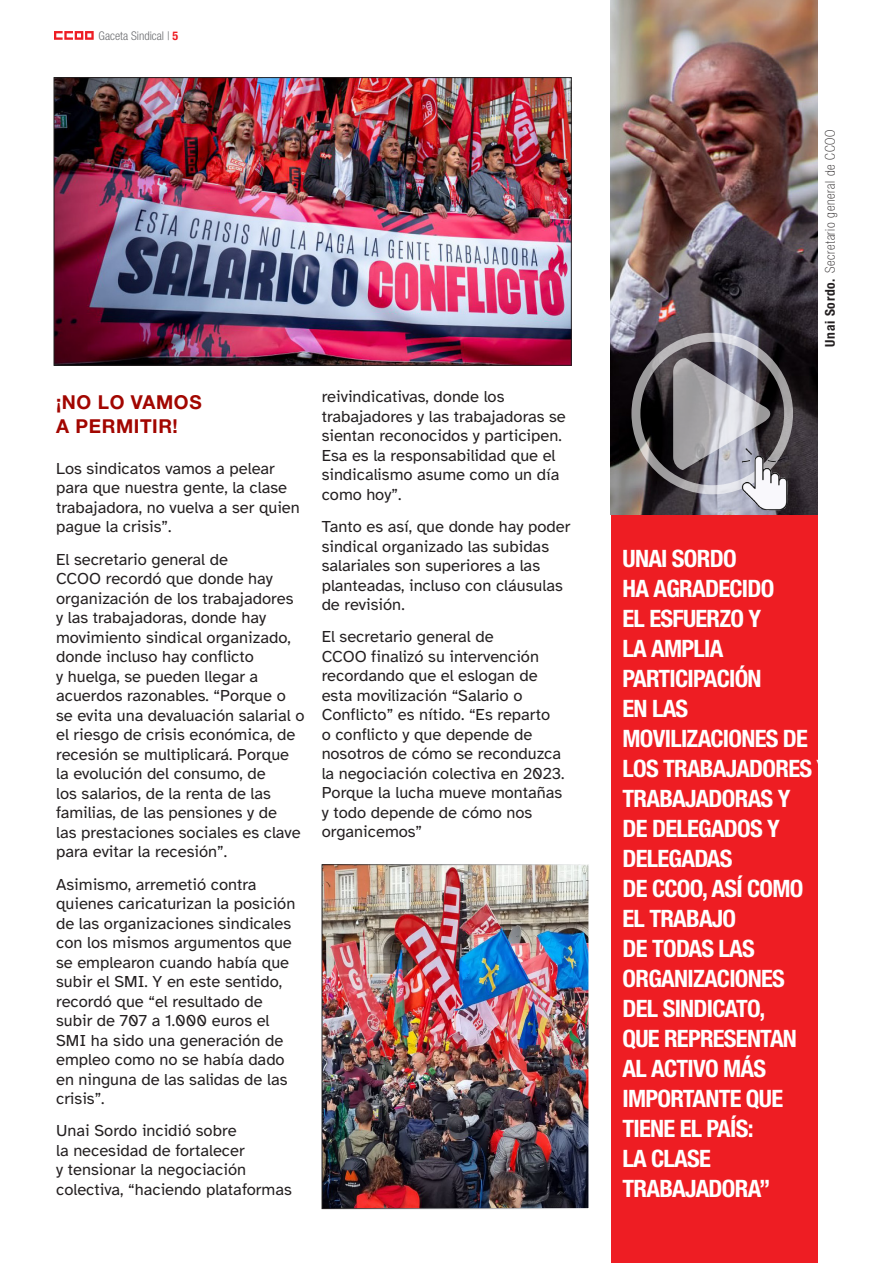
<style>
.page{position:relative;width:893px;height:1263px;background:#fff}
.page>*{position:absolute;margin:0;border:0;box-sizing:border-box;transform-origin:0 0}
.t1{font:700 condensed 24px/30px "Helvetica Neue LT Std";letter-spacing:-.03em;color:#fff}
.t2{font:700 19.2px "Helvetica Neue LT Std";letter-spacing:.03em;color:#a20600}
.t3{font:16.5px/19.5px "Atkinson Hyperlegible";color:#231f20}
.t4{font:100 condensed 13.5px "Helvetica Neue LT Std";letter-spacing:.05em;color:#231f20}
.t5{font:300 condensed 12px "Helvetica Neue LT Std";color:#6c6d70}
.s1{font-weight:700;color:#ee1d23}
.s2{font-weight:700}
</style>
<div class="page">
<svg style="left:54px;top:31px;width:40px;height:9px"></svg>
<div style="left:611px;top:30px;width:206px;height:1233px;background:#ee1d23"></div>
<img style="left:56px;top:79px;width:514px;height:285px">
<div style="left:54px;top:77px;width:518px;height:289px;border:1px solid #231f20"></div>
<img style="left:324px;top:866px;width:263px;height:341px">
<img style="left:611px;top:0;width:206px;height:514px">
<svg style="left:631px;top:333px;width:162px;height:161px;background:#716e73"></svg>
<img style="left:723px;top:435px;width:83px;height:80px">
<p class="t5" style="left:99px;top:28px;width:81px">Gaceta Sindical | <span class="s1">5</span></p>
<p class="t2" style="left:56px;top:390px;width:147px">¡NO LO VAMOS</p>
<p class="t2" style="left:56px;top:414px;width:123px">A PERMITIR!</p>
<p class="t3" style="left:56px;top:459px;width:245px">Los sindicatos vamos a pelear para que nuestra gente, la clase trabajadora, no vuelva a ser quien pague la crisis”.</p>
<p class="t3" style="left:56px;top:550px;width:250px">El secretario general de<br>CCOO recordó que donde hay organización de los trabajadores y las trabajadoras, donde hay movimiento sindical organizado, donde incluso hay conflicto<br>y huelga, se pueden llegar a acuerdos razonables. “Porque o se evita una devaluación salarial o el riesgo de crisis económica, de recesión se multiplicará. Porque la evolución del consumo, de<br>los salarios, de la renta de las familias, de las pensiones y de<br>las prestaciones sociales es clave para evitar la recesión”.</p>
<p class="t3" style="left:56px;top:874px;width:241px">Asimismo, arremetió contra quienes caricaturizan la posición de las organizaciones sindicales con los mismos argumentos que se emplearon cuando había que subir el SMI. Y en este sentido, recordó que “el resultado de subir de 707 a 1.000 euros el<br>SMI ha sido una generación de empleo como no se había dado en ninguna de las salidas de las crisis”.</p>
<p class="t3" style="left:56px;top:1121px;width:237px">Unai Sordo incidió sobre<br>la necesidad de fortalecer<br>y tensionar la negociación colectiva, “haciendo plataformas</p>
<p class="t3" style="left:322px;top:387px;width:246px">reivindicativas, donde los trabajadores y las trabajadoras se sientan reconocidos y participen.<br>Esa es la responsabilidad que el sindicalismo asume como un día como hoy”.</p>
<p class="t3" style="left:322px;top:517px;width:250px">Tanto es así, que donde hay poder sindical organizado las subidas salariales son superiores a las planteadas, incluso con cláusulas de revisión.</p>
<p class="t3" style="left:322px;top:627px;width:244px">El secretario general de<br>CCOO finalizó su intervención recordando que el eslogan de esta movilización “Salario o<br>Conflicto” es nítido. “Es reparto<br>o conflicto y que depende de nosotros de cómo se reconduzca la negociación colectiva en 2023.<br>Porque la lucha mueve montañas y todo depende de cómo nos organicemos”</p>
<p class="t4" style="left:822px;top:347px;width:218px;rotate:-90deg"><span class="s2">Unai Sordo.</span> Secretario general de CCOO</p>
<p class="t1" style="left:623px;top:543px;width:116px">UNAI SORDO</p>
<p class="t1" style="left:623px;top:573px;width:153px">HA AGRADECIDO</p>
<p class="t1" style="left:623px;top:603px;width:140px">EL ESFUERZO Y</p>
<p class="t1" style="left:623px;top:633px;width:141px">LA AMPLIA<br>PARTICIPACIÓN</p>
<p class="t1" style="left:623px;top:693px;width:208px">EN LAS<br>MOVILIZACIONES DE<br>LOS TRABAJADORES Y<br>TRABAJADORAS Y</p>
<p class="t1" style="left:623px;top:813px;width:159px">DE DELEGADOS Y</p>
<p class="t1" style="left:623px;top:843px;width:111px">DELEGADAS</p>
<p class="t1" style="left:623px;top:873px;width:182px">DE CCOO, ASÍ COMO</p>
<p class="t1" style="left:623px;top:903px;width:164px">EL TRABAJO<br>DE TODAS LAS<br>ORGANIZACIONES</p>
<p class="t1" style="left:623px;top:993px;width:144px">DEL SINDICATO,</p>
<p class="t1" style="left:623px;top:1023px;width:176px">QUE REPRESENTAN</p>
<p class="t1" style="left:623px;top:1053px;width:162px">AL ACTIVO MÁS<br>IMPORTANTE QUE<br>TIENE EL PAÍS:</p>
<p class="t1" style="left:623px;top:1143px;width:150px">LA CLASE<br>TRABAJADORA”</p>
</div>
